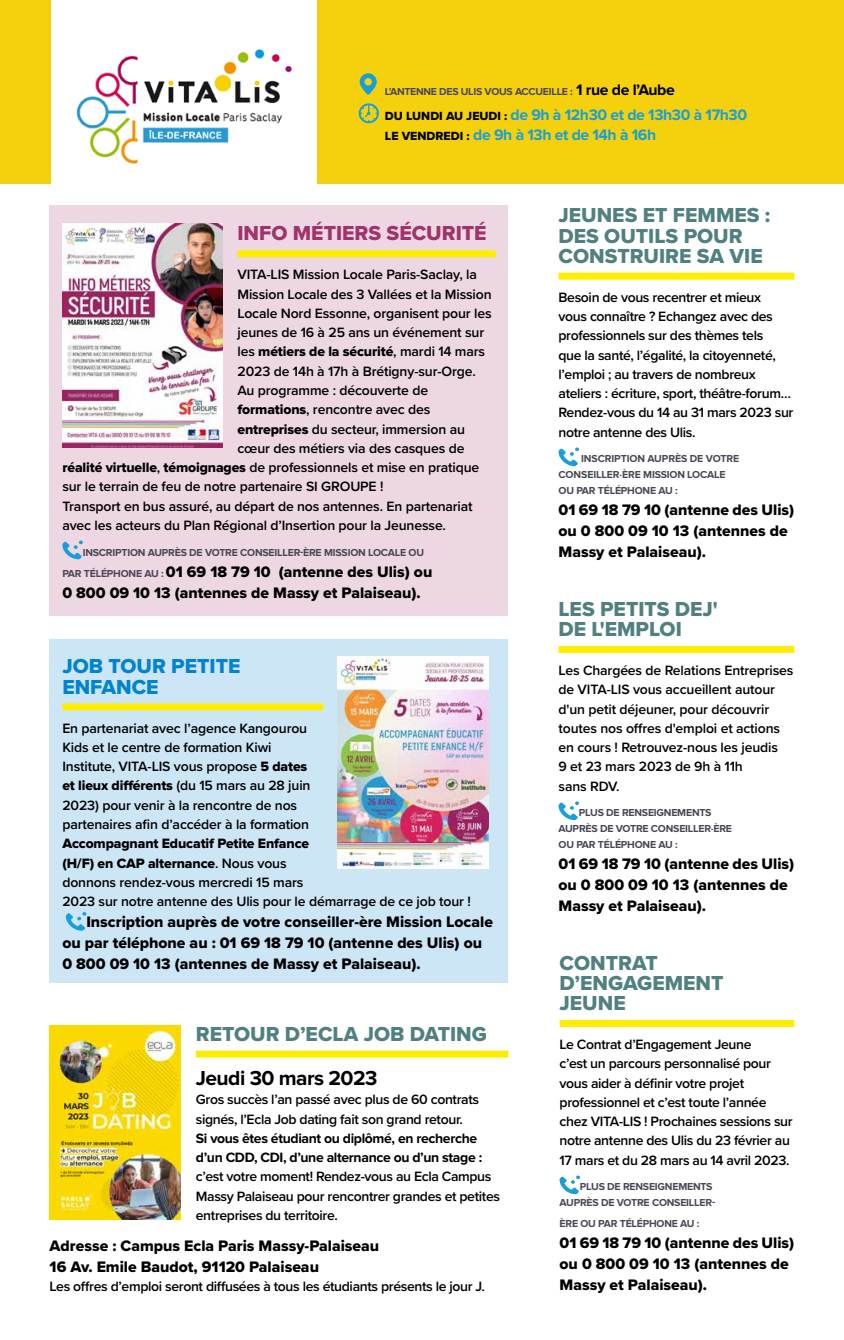
<style>
.page{position:relative;width:844px;height:1340px;background:#fff}
.page>*{position:absolute;margin:0;border:0;box-sizing:border-box;transform-origin:0 0}
.t1{font:21px/20.1px "Proxima Nova Extrabld";color:#508080}
.t2{font:21px/20.1px "Proxima Nova Extrabld";color:#0083d3}
.t3{font:21px "Proxima Nova Extrabld";color:#a0336c}
.t4{font:700 21px "Proxima Nova";letter-spacing:-.025em;color:#000}
.t5{font:15.75px/21px "Proxima Nova Extrabld";color:#000}
.t6{font:700 15.75px/20.1px "Proxima Nova";letter-spacing:-.025em;color:#169fdb}
.t7{font:600 14px/19.2px "Proxima Nova";letter-spacing:-.01em;color:#000}
.t8{font:700 14px/19.2px "Proxima Nova";letter-spacing:-.025em;color:#000}
.t9{font:800 14px "Proxima Nova";letter-spacing:-.01em;color:#000}
.t10{font:700 10.5px/15.9px "Proxima Nova";letter-spacing:-.02em;color:#4a4755}
.s1{font-size:15.75px;color:#000}
.s2{font-family:"Proxima Nova Extrabld";font-weight:400;font-size:12.25px;color:#000}
.s3{font-weight:600}
.s4{font-weight:800}
.s5{font-family:"Proxima Nova";font-weight:700;font-size:10.5px;color:#4a4755}
</style>
<div class="page">
<div style="left:50px;top:206px;width:458px;height:410px;background:#ecd7e2"></div>
<div style="left:50px;top:639px;width:458px;height:343px;background:#cde6f6"></div>
<div style="left:558px;top:646px;width:236px;height:7px;background:#ffed00"></div>
<svg style="left:558px;top:801px;width:21px;height:20px"></svg>
<div style="left:559px;top:1019px;width:235px;height:7px;background:#ffed00"></div>
<svg style="left:559px;top:1175px;width:21px;height:20px"></svg>
<div style="left:237px;top:250px;width:258px;height:7px;background:#ffed00"></div>
<svg style="left:62px;top:540px;width:21px;height:20px"></svg>
<img style="left:62px;top:224px;width:160px;height:224px">
<img style="left:338px;top:657px;width:151px;height:211px">
<img style="left:50px;top:1025px;width:131px;height:194px">
<div style="left:558px;top:273px;width:236px;height:7px;background:#ffed00"></div>
<svg style="left:558px;top:447px;width:21px;height:20px"></svg>
<div style="left:196px;top:1050px;width:312px;height:7px;background:#ffed00"></div>
<div style="left:0;top:0;width:843px;height:184px;background:#f5d10d"></div>
<div style="left:51px;top:0;width:265px;height:188px;background:#fff"></div>
<img style="left:76px;top:49px;width:216px;height:115px">
<svg style="left:359px;top:73px;width:17px;height:22px"></svg>
<svg style="left:358px;top:103px;width:21px;height:20px"></svg>
<div style="left:62px;top:703px;width:261px;height:7px;background:#ffed00"></div>
<svg style="left:65px;top:912px;width:21px;height:19px"></svg>
<p class="t10" style="left:385px;top:83px;width:291px">L’ANTENNE DES ULIS VOUS ACCUEILLE : <span class="s1">1 rue de l’Aube</span></p>
<p class="t6" style="left:385px;top:105px;width:364px"><span class="s2">DU LUNDI AU JEUDI :</span> de 9h à 12h30 et de 13h30 à 17h30<br><span class="s2">LE VENDREDI :</span> de 9h à 13h et de 14h à 16h</p>
<h1 class="t3" style="left:237px;top:218px;width:250px">INFO MÉTIERS SÉCURITÉ</h1>
<p class="t7" style="left:237px;top:265px;width:241px">VITA-LIS Mission Locale Paris-Saclay, la</p>
<p class="t7" style="left:237px;top:284px;width:256px">Mission Locale des 3 Vallées et la Mission</p>
<p class="t7" style="left:237px;top:303px;width:256px">Locale Nord Essonne, organisent pour les</p>
<p class="t7" style="left:237px;top:322px;width:248px">jeunes de 16 à 25 ans un événement sur</p>
<p class="t9" style="left:237px;top:344px;width:249px"><span class="s3">les</span> métiers de la sécurité<span class="s3">, mardi 14 mars</span></p>
<p class="t7" style="left:237px;top:361px;width:240px">2023 de 14h à 17h à Brétigny-sur-Orge.</p>
<p class="t7" style="left:237px;top:380px;width:192px">Au programme : découverte de</p>
<p class="t7" style="left:237px;top:399px;width:194px"><span class="s4">formations</span>, rencontre avec des</p>
<p class="t7" style="left:237px;top:419px;width:229px"><span class="s4">entreprises</span> du secteur, immersion au</p>
<p class="t7" style="left:237px;top:438px;width:228px">cœur des métiers via des casques de</p>
<p class="t7" style="left:62px;top:457px;width:418px"><span class="s4">réalité virtuelle</span>, <span class="s4">témoignages</span> de professionnels et mise en pratique</p>
<p class="t7" style="left:62px;top:476px;width:322px">sur le terrain de feu de notre partenaire SI GROUPE !</p>
<p class="t7" style="left:62px;top:496px;width:412px">Transport en bus assuré, au départ de nos antennes. En partenariat</p>
<p class="t7" style="left:62px;top:515px;width:385px">avec les acteurs du Plan Régional d’Insertion pour la Jeunesse.</p>
<p class="t10" style="left:83px;top:544px;width:343px">INSCRIPTION AUPRÈS DE VOTRE CONSEILLER-ÈRE MISSION LOCALE OU</p>
<p class="t5" style="left:62px;top:560px;width:371px"><span class="s5">PAR TÉLÉPHONE AU :</span> 01 69 18 79 10 (antenne des Ulis) ou<br>0 800 09 10 13 (antennes de Massy et Palaiseau).</p>
<h1 class="t2" style="left:62px;top:656px;width:179px">JOB TOUR PETITE<br>ENFANCE</h1>
<p class="t7" style="left:62px;top:718px;width:249px">En partenariat avec l’agence Kangourou Kids et le centre de formation Kiwi Institute, VITA-LIS vous propose <span class="s4">5 dates et lieux différents</span> (du 15 mars au 28 juin 2023) pour venir à la rencontre de nos partenaires afin d’accéder à la formation</p>
<p class="t7" style="left:62px;top:833px;width:410px"><span class="s4">Accompagnant Educatif Petite Enfance<br>(H/F) en CAP alternance</span>. Nous vous<br>donnons rendez-vous mercredi 15 mars<br>2023 sur notre antenne des Ulis pour le démarrage de ce job tour !</p>
<p class="t5" style="left:62px;top:911px;width:432px;text-indent:24px">Inscription auprès de votre conseiller-ère Mission Locale ou par téléphone au : 01 69 18 79 10 (antenne des Ulis) ou<br>0 800 09 10 13 (antennes de Massy et Palaiseau).</p>
<h1 class="t1" style="left:196px;top:1023px;width:292px">RETOUR D’ECLA JOB DATING</h1>
<h1 class="t4" style="left:196px;top:1065px;width:183px">Jeudi 30 mars 2023</h1>
<p class="t7" style="left:196px;top:1089px;width:285px">Gros succès l’an passé avec plus de 60 contrats signés, l’Ecla Job dating fait son grand retour.</p>
<p class="t8" style="left:196px;top:1128px;width:288px">Si vous êtes étudiant ou diplômé, en recherche d’un CDD, CDI, d’une alternance ou d’un stage :</p>
<p class="t7" style="left:196px;top:1166px;width:306px">c’est votre moment! Rendez-vous au Ecla Campus<br>Massy Palaiseau pour rencontrer grandes et petites entreprises du territoire.</p>
<p class="t5" style="left:50px;top:1234px;width:331px">Adresse : Campus Ecla Paris Massy-Palaiseau<br>16 Av. Emile Baudot, 91120 Palaiseau</p>
<p class="t7" style="left:50px;top:1276px;width:436px">Les offres d’emploi seront diffusées à tous les étudiants présents le jour J.</p>
<h1 class="t1" style="left:558px;top:205px;width:213px">JEUNES ET FEMMES :<br>DES OUTILS POUR<br>CONSTRUIRE SA VIE</h1>
<p class="t7" style="left:558px;top:287px;width:236px">Besoin de vous recentrer et mieux<br>vous connaître ? Echangez avec des professionnels sur des thèmes tels<br>que la santé, l’égalité, la citoyenneté, l’emploi ; au travers de nombreux ateliers : écriture, sport, théâtre-forum… Rendez-vous du 14 au 31 mars 2023 sur notre antenne des Ulis.</p>
<p class="t10" style="left:558px;top:451px;width:182px;text-indent:23px">INSCRIPTION AUPRÈS DE VOTRE<br>CONSEILLER·ÈRE MISSION LOCALE<br>OU PAR TÉLÉPHONE AU :</p>
<p class="t5" style="left:558px;top:499px;width:237px">01 69 18 79 10 (antenne des Ulis) ou 0 800 09 10 13 (antennes de<br>Massy et Palaiseau).</p>
<h1 class="t1" style="left:558px;top:598px;width:161px">LES PETITS DEJ'<br>DE L'EMPLOI</h1>
<p class="t7" style="left:558px;top:660px;width:236px">Les Chargées de Relations Entreprises de VITA-LIS vous accueillent autour d'un petit déjeuner, pour découvrir toutes nos offres d'emploi et actions en cours ! Retrouvez-nous les jeudis<br>9 et 23 mars 2023 de 9h à 11h<br>sans RDV.</p>
<p class="t10" style="left:558px;top:805px;width:175px;text-indent:20px">PLUS DE RENSEIGNEMENTS<br>AUPRÈS DE VOTRE CONSEILLER·ÈRE<br>OU PAR TÉLÉPHONE AU :</p>
<p class="t5" style="left:558px;top:853px;width:237px">01 69 18 79 10 (antenne des Ulis) ou 0 800 09 10 13 (antennes de<br>Massy et Palaiseau).</p>
<h1 class="t1" style="left:559px;top:952px;width:165px">CONTRAT<br>D’ENGAGEMENT<br>JEUNE</h1>
<p class="t7" style="left:559px;top:1034px;width:235px">Le Contrat d’Engagement Jeune<br>c’est un parcours personnalisé pour vous aider à définir votre projet professionnel et c’est toute l’année chez VITA-LIS ! Prochaines sessions sur notre antenne des Ulis du 23 février au 17 mars et du 28 mars au 14 avril 2023.</p>
<p class="t10" style="left:559px;top:1179px;width:157px;text-align:right">PLUS DE RENSEIGNEMENTS<br>AUPRÈS DE VOTRE CONSEILLER-</p>
<p class="t10" style="left:559px;top:1216px;width:141px">ÈRE OU PAR TÉLÉPHONE AU :</p>
<p class="t5" style="left:559px;top:1232px;width:236px">01 69 18 79 10 (antenne des Ulis) ou 0 800 09 10 13 (antennes de<br>Massy et Palaiseau).</p>
</div>
